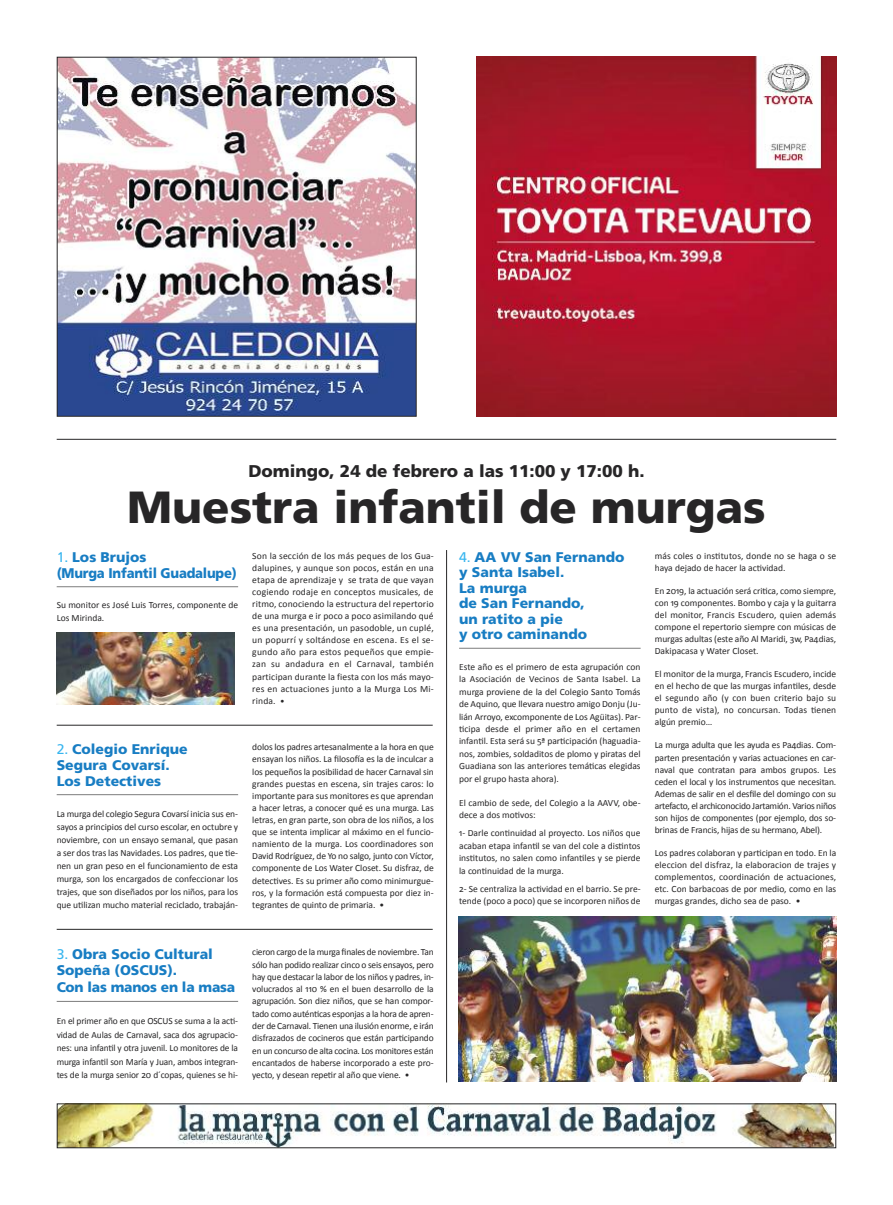
<style>
.page{position:relative;width:893px;height:1205px;background:#fff}
.page>*{position:absolute;margin:0;border:0;box-sizing:border-box;transform-origin:0 0}
.t1{font:900 45px "Frutiger";color:#272627}
.t2{font:900 17px "Frutiger";color:#272627}
.t3{font:900 14px/15.4px "Frutiger";color:#187dc3}
.t4{font:9.5px/12.1px "Calibri";color:#272627;text-align:justify}
.s1{font-weight:400;color:#37b5ef}
.s2{font-size:9px}
</style>
<div class="page">
<img style="left:59px;top:1105px;width:775px;height:41px">
<hr style="left:57px;top:439px;width:779px;height:1px;background:#272627">
<img style="left:476px;top:57px;width:360px;height:360px">
<img style="left:59px;top:59px;width:356px;height:356px">
<div style="left:57px;top:57px;width:360px;height:360px;border:1px solid #272627"></div>
<hr style="left:57px;top:725px;width:376px;height:1px;background:#272627">
<hr style="left:57px;top:929px;width:376px;height:1px;background:#272627">
<hr style="left:57px;top:586px;width:181px;height:1px;background:#7d7d7d">
<hr style="left:446px;top:550px;width:1px;height:532px;background:#272627">
<img style="left:57px;top:633px;width:178px;height:71px">
<hr style="left:57px;top:1001px;width:181px;height:1px;background:#7d7d7d">
<hr style="left:57px;top:794px;width:181px;height:1px;background:#7d7d7d">
<hr style="left:459px;top:648px;width:182px;height:1px;background:#7d7d7d">
<img style="left:459px;top:916px;width:377px;height:166px">
<h2 class="t2" style="left:248px;top:464px;width:398px">Domingo, 24 de febrero a las 11:00 y 17:00 h.</h2>
<h1 class="t1" style="left:127px;top:489px;width:640px">Muestra infantil de murgas</h1>
<h3 class="t3" style="left:57px;top:551px;width:182px"><span class="s1">1.</span> Los Brujos<br>(Murga Infantil Guadalupe)</h3>
<p class="t4" style="left:57px;top:599px;width:183px">Su monitor es José Luis Torres, componente de<br>Los Mirinda.</p>
<p class="t4" style="left:252px;top:550px;width:183px">Son la sección de los más peques de los Gua&shy;dalupines, y aunque son pocos, están en una etapa de aprendizaje y se trata de que vayan cogiendo rodaje en conceptos musicales, de ritmo, conociendo la estructura del repertorio de una murga e ir poco a poco asimilando qué es una presentación, un pasodoble, un cuplé, un popurrí y soltándose en escena. Es el se&shy;gundo año para estos pequeños que empie&shy;zan su andadura en el Carnaval, también participan durante la fiesta con los más mayo&shy;res en actuaciones junto a la Murga Los Mi&shy;rinda. <span class="s2">•</span></p>
<h3 class="t3" style="left:57px;top:742px;width:132px;line-height:15.9px"><span class="s1">2.</span> Colegio Enrique<br>Segura Covarsí.<br>Los Detectives</h3>
<p class="t4" style="left:57px;top:807px;width:183px;line-height:12.9px">La murga del colegio Segura Covarsí inicia sus en&shy;sayos a principios del curso escolar, en octubre y noviembre, con un ensayo semanal, que pasan a ser dos tras las Navidades. Los padres, que tie&shy;nen un gran peso en el funcionamiento de esta murga, son los encargados de confeccionar los trajes, que son diseñados por los niños, para los que utilizan mucho material reciclado, trabaján-</p>
<p class="t4" style="left:252px;top:741px;width:183px">dolos los padres artesanalmente a la hora en que ensayan los niños. La filosofía es la de inculcar a los pequeños la posibilidad de hacer Carnaval sin grandes puestas en escena, sin trajes caros: lo importante para sus monitores es que aprendan a hacer letras, a conocer qué es una murga. Las letras, en gran parte, son obra de los niños, a los que se intenta implicar al máximo en el funcio&shy;namiento de la murga. Los coordinadores son David Rodríguez, de Yo no salgo, junto con Víctor, componente de Los Water Closet. Su disfraz, de detectives. Es su primer año como minimurgue&shy;ros, y la formación está compuesta por diez in&shy;tegrantes de quinto de primaria. •</p>
<h3 class="t3" style="left:57px;top:946px;width:180px;line-height:16.5px"><span class="s1">3.</span> Obra Socio Cultural<br>Sopeña (OSCUS).<br>Con las manos en la masa</h3>
<p class="t4" style="left:57px;top:1014px;width:183px;line-height:13.5px">En el primer año en que OSCUS se suma a la acti&shy;vidad de Aulas de Carnaval, saca dos agrupacio&shy;nes: una infantil y otra juvenil. Lo monitores de la murga infantil son María y Juan, ambos integran&shy;tes de la murga senior 20 d´copas, quienes se hi-</p>
<p class="t4" style="left:252px;top:946px;width:183px">cieron cargo de la murga finales de noviembre. Tan sólo han podido realizar cinco o seis ensayos, pero hay que destacar la labor de los niños y padres, in&shy;volucrados al 110 % en el buen desarrollo de la agrupación. Son diez niños, que se han compor&shy;tado como auténticas esponjas a la hora de apren&shy;der de Carnaval. Tienen una ilusión enorme, e irán disfrazados de cocineros que están participando en un concurso de alta cocina. Los monitores están encantados de haberse incorporado a este pro&shy;yecto, y desean repetir al año que viene. •</p>
<h3 class="t3" style="left:459px;top:550px;width:167px"><span class="s1">4.</span> AA VV San Fernando y Santa Isabel.<br>La murga<br>de San Fernando,<br>un ratito a pie<br>y otro caminando</h3>
<p class="t4" style="left:459px;top:660px;width:183px;line-height:12.4px">Este año es el primero de esta agrupación con la Asociación de Vecinos de Santa Isabel. La murga proviene de la del Colegio Santo Tomás de Aquino, que llevara nuestro amigo Donju (Ju&shy;lián Arroyo, excomponente de Los Agüitas). Par&shy;ticipa desde el primer año en el certamen infantil. Esta será su 5ª participación (haguadia&shy;nos, zombies, soldaditos de plomo y piratas del Guadiana son las anteriores temáticas elegidas por el grupo hasta ahora).</p>
<p class="t4" style="left:459px;top:796px;width:183px;line-height:12.4px">El cambio de sede, del Colegio a la AAVV, obe&shy;dece a dos motivos:</p>
<p class="t4" style="left:459px;top:827px;width:183px;line-height:12.4px">1- Darle continuidad al proyecto. Los niños que acaban etapa infantil se van del cole a distintos institutos, no salen como infantiles y se pierde la continuidad de la murga.</p>
<p class="t4" style="left:459px;top:882px;width:183px;line-height:12.4px">2- Se centraliza la actividad en el barrio. Se pre&shy;tende (poco a poco) que se incorporen niños de</p>
<p class="t4" style="left:655px;top:549px;width:183px">más coles o institutos, donde no se haga o se haya dejado de hacer la actividad.</p>
<p class="t4" style="left:655px;top:584px;width:183px">En 2019, la actuación será critica, como siempre, con 19 componentes. Bombo y caja y la guitarra del monitor, Francis Escudero, quien además compone el repertorio siempre con músicas de murgas adultas (este año Al Maridi, 3w, Pa4dias, Dakipacasa y Water Closet.</p>
<p class="t4" style="left:655px;top:668px;width:183px">El monitor de la murga, Francis Escudero, incide en el hecho de que las murgas infantiles, desde el segundo año (y con buen criterio bajo su punto de vista), no concursan. Todas tienen algún premio…</p>
<p class="t4" style="left:655px;top:739px;width:183px">La murga adulta que les ayuda es Pa4dias. Com&shy;parten presentación y varias actuaciones en car&shy;naval que contratan para ambos grupos. Les ceden el local y los instrumentos que necesitan.<br>Ademas de salir en el desfile del domingo con su artefacto, el archiconocido Jartamión. Varios niños son hijos de componentes (por ejemplo, dos so&shy;brinas de Francis, hijas de su hermano, Abel).</p>
<p class="t4" style="left:655px;top:847px;width:183px">Los padres colaboran y participan en todo. En la eleccion del disfraz, la elaboracion de trajes y complementos, coordinación de actuaciones, etc. Con barbacoas de por medio, como en las murgas grandes, dicho sea de paso. •</p>
</div>
